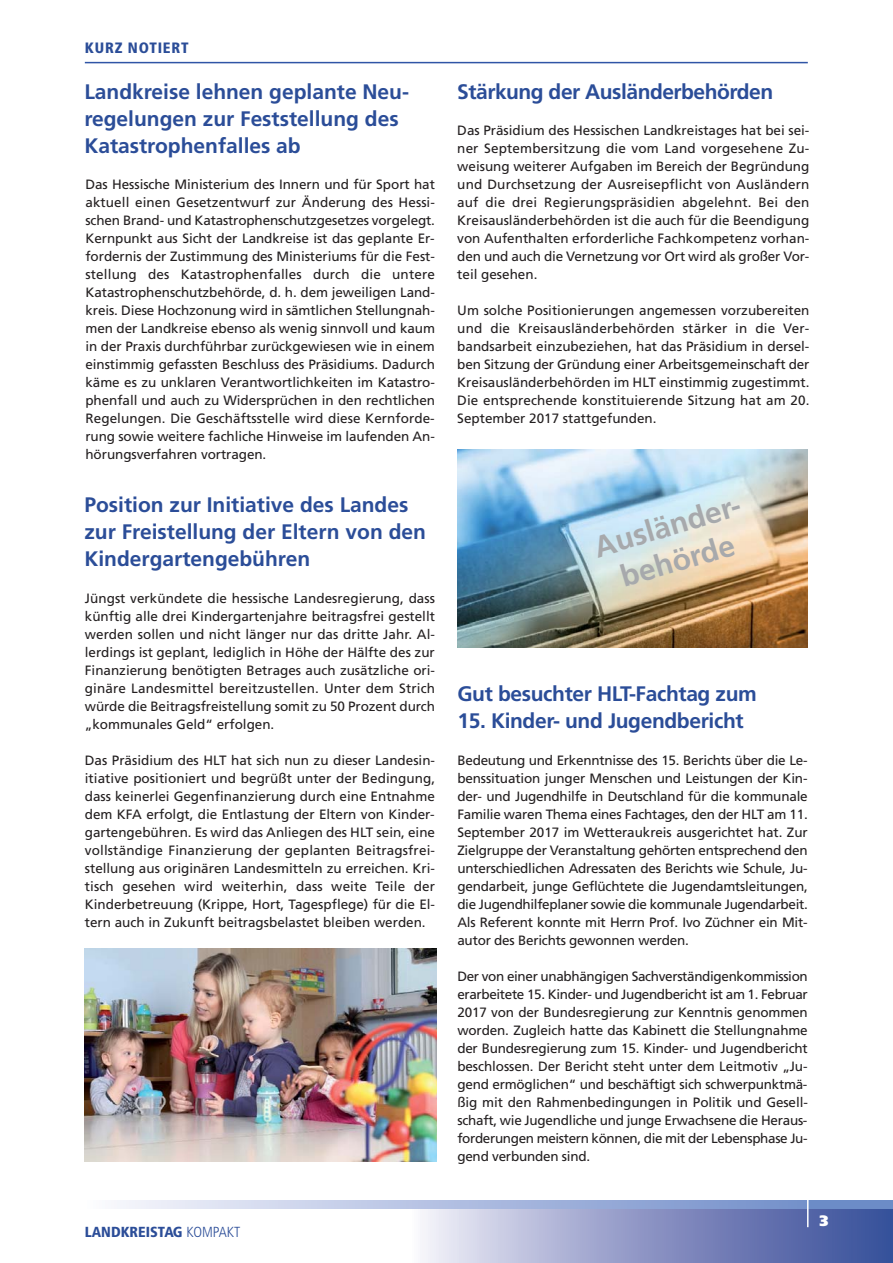
<style>
.page{position:relative;width:893px;height:1263px;background:#fff}
.page>*{position:absolute;margin:0;border:0;box-sizing:border-box;transform-origin:0 0}
.t1{font:700 30px/36px "Frutiger";color:#a7a9ac;text-align:center}
.t2{font:700 21px/27px "Frutiger";color:#2b4d98}
.t3{font:700 21px "Frutiger";letter-spacing:-.025em;color:#2b4d98}
.t4{font:900 15.15px "Frutiger";color:#fff}
.t5{font:900 condensed 15px "Frutiger";letter-spacing:.05em;color:#2b4d98}
.t6{font:900 condensed 14.55px "Frutiger";color:#2b4d98}
.t7{font:13.5px/18px "Frutiger";letter-spacing:-.005em;color:#231f20;text-align:justify}
.s1{font-weight:300}
</style>
<div class="page">
<svg style="left:411px;top:1208px;width:481px;height:55px;background:#909ac6"></svg>
<svg style="left:117px;top:1200px;width:690px;height:8px;background:#b1bfe1"></svg>
<div style="left:807px;top:1200px;width:85px;height:8px;background:#6c8cc7"></div>
<hr style="left:807px;top:1190px;width:1px;height:37px;background:#fff">
<hr style="left:85px;top:62px;width:723px;height:1px;background:#3055a6">
<img style="left:85px;top:948px;width:351px;height:213px">
<img style="left:457px;top:450px;width:351px;height:197px">
<p class="t5" style="left:85px;top:42px;width:105px">KURZ NOTIERT</p>
<h2 class="t2" style="left:84px;top:79px;width:326px">Landkreise lehnen geplante Neu-</h2>
<h2 class="t3" style="left:457px;top:84px;width:317px">Stärkung der Ausländerbehörden</h2>
<h2 class="t2" style="left:84px;top:106px;width:316px">regelungen zur Feststellung des<br>Katastrophenfalles ab</h2>
<p class="t7" style="left:457px;top:122px;width:354px">Das Präsidium des Hessischen Landkreistages hat bei sei&shy;ner Septembersitzung die vom Land vorgesehene Zu&shy;weisung weiterer Aufgaben im Bereich der Begründung und Durchsetzung der Ausreisepflicht von Ausländern auf die drei Regierungspräsidien abgelehnt. Bei den Kreisausländerbehörden ist die auch für die Beendigung von Aufenthalten erforderliche Fachkompetenz vorhan&shy;den und auch die Vernetzung vor Ort wird als großer Vor&shy;teil gesehen.</p>
<p class="t7" style="left:457px;top:302px;width:354px">Um solche Positionierungen angemessen vorzubereiten und die Kreisausländerbehörden stärker in die Ver&shy;bandsarbeit einzubeziehen, hat das Präsidium in dersel&shy;ben Sitzung der Gründung einer Arbeitsgemeinschaft der Kreisausländerbehörden im HLT einstimmig zugestimmt.<br>Die entsprechende konstituierende Sitzung hat am 20.<br>September 2017 stattgefunden.</p>
<p class="t7" style="left:85px;top:176px;width:351px">Das Hessische Ministerium des Innern und für Sport hat aktuell einen Gesetzentwurf zur Änderung des Hessi&shy;schen Brand- und Katastrophenschutzgesetzes vorgelegt.<br>Kernpunkt aus Sicht der Landkreise ist das geplante Er&shy;fordernis der Zustimmung des Ministeriums für die Fest&shy;stellung des Katastrophenfalles durch die untere Katastrophenschutzbehörde, d. h. dem jeweiligen Land&shy;kreis. Diese Hochzonung wird in sämtlichen Stellungnah&shy;men der Landkreise ebenso als wenig sinnvoll und kaum in der Praxis durchführbar zurückgewiesen wie in einem einstimmig gefassten Beschluss des Präsidiums. Dadurch käme es zu unklaren Verantwortlichkeiten im Katastro&shy;phenfall und auch zu Widersprüchen in den rechtlichen Regelungen. Die Geschäftsstelle wird diese Kernforde&shy;rung sowie weitere fachliche Hinweise im laufenden An&shy;hörungsverfahren vortragen.</p>
<h2 class="t2" style="left:84px;top:492px;width:343px">Position zur Initiative des Landes zur Freistellung der Eltern von den<br>Kindergartengebühren</h2>
<p class="t7" style="left:85px;top:590px;width:352px">Jüngst verkündete die hessische Landesregierung, dass künftig alle drei Kindergartenjahre beitragsfrei gestellt werden sollen und nicht länger nur das dritte Jahr. Al&shy;lerdings ist geplant, lediglich in Höhe der Hälfte des zur Finanzierung benötigten Betrages auch zusätzliche ori&shy;ginäre Landesmittel bereitzustellen. Unter dem Strich würde die Beitragsfreistellung somit zu 50 Prozent durch „kommunales Geld“ erfolgen.</p>
<p class="t7" style="left:85px;top:752px;width:352px">Das Präsidium des HLT hat sich nun zu dieser Landesin&shy;itiative positioniert und begrüßt unter der Bedingung, dass keinerlei Gegenfinanzierung durch eine Entnahme dem KFA erfolgt, die Entlastung der Eltern von Kinder&shy;gartengebühren. Es wird das Anliegen des HLT sein, eine vollständige Finanzierung der geplanten Beitragsfrei&shy;stellung aus originären Landesmitteln zu erreichen. Kri&shy;tisch gesehen wird weiterhin, dass weite Teile der Kinderbetreuung (Krippe, Hort, Tagespflege) für die El&shy;tern auch in Zukunft beitragsbelastet bleiben werden.</p>
<h1 class="t1" style="left:590px;top:532px;width:158px;rotate:-16deg">Ausländer&shy;behörde</h1>
<h2 class="t2" style="left:457px;top:682px;width:301px">Gut besuchter HLT-Fachtag zum</h2>
<h2 class="t2" style="left:457px;top:709px;width:288px">15. Kinder- und Jugendbericht</h2>
<p class="t7" style="left:457px;top:752px;width:352px">Bedeutung und Erkenntnisse des 15. Berichts über die Le&shy;benssituation junger Menschen und Leistungen der Kin&shy;der- und Jugendhilfe in Deutschland für die kommunale Familie waren Thema eines Fachtages, den der HLT am 11.<br>September 2017 im Wetteraukreis ausgerichtet hat. Zur Zielgruppe der Veranstaltung gehörten entsprechend den unterschiedlichen Adressaten des Berichts wie Schule, Ju&shy;gendarbeit, junge Geflüchtete die Jugendamtsleitungen, die Jugendhilfeplaner sowie die kommunale Jugendarbeit.<br>Als Referent konnte mit Herrn Prof. Ivo Züchner ein Mit&shy;autor des Berichts gewonnen werden.</p>
<p class="t7" style="left:457px;top:968px;width:352px">Der von einer unabhängigen Sachverständigenkommission erarbeitete 15. Kinder- und Jugendbericht ist am 1. Februar 2017 von der Bundesregierung zur Kenntnis genommen worden. Zugleich hatte das Kabinett die Stellungnahme der Bundesregierung zum 15. Kinder- und Jugendbericht beschlossen. Der Bericht steht unter dem Leitmotiv „Ju&shy;gend ermöglichen“ und beschäftigt sich schwerpunktmä&shy;ßig mit den Rahmenbedingungen in Politik und Gesell&shy;schaft, wie Jugendliche und junge Erwachsene die Heraus&shy;forderungen meistern können, die mit der Lebensphase Ju&shy;gend verbunden sind.</p>
<p class="t6" style="left:85px;top:1226px;width:157px">LANDKREISTAG <span class="s1">KOMPAKT</span></p>
<p class="t4" style="left:819px;top:1215px;width:10px">3</p>
</div>
